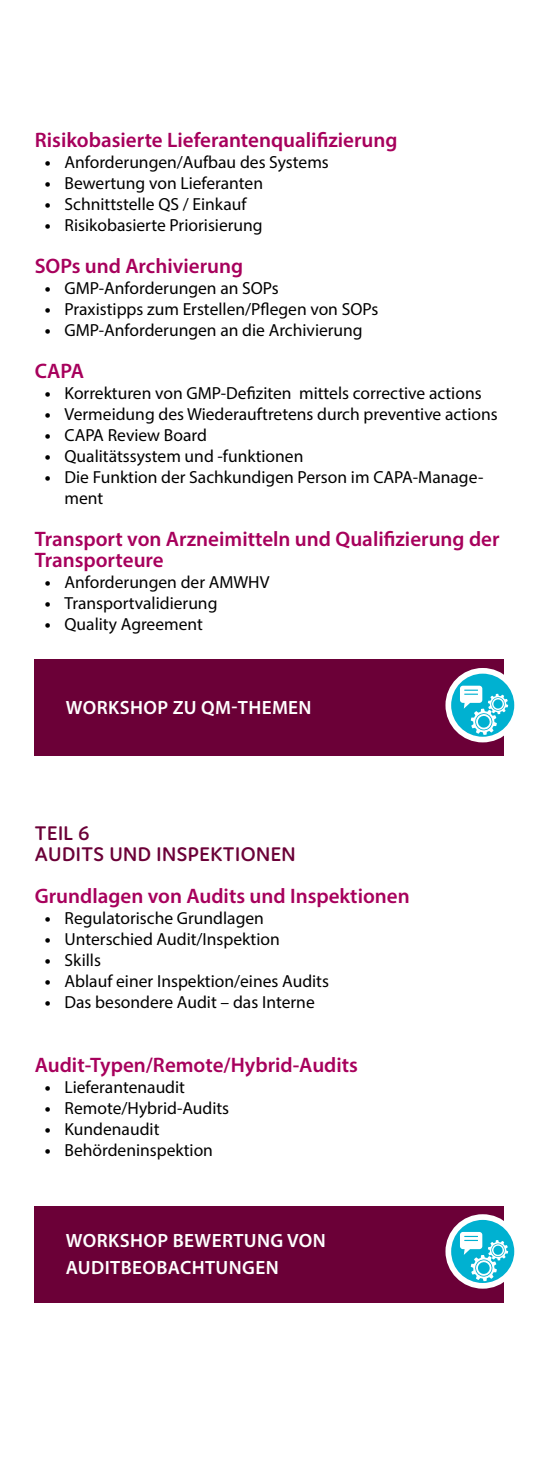
<style>
.page{position:relative;width:546px;height:1474px;background:#fff}
.page>*{position:absolute;margin:0;border:0;box-sizing:border-box;transform-origin:0 0}
.t1{font:600 21px/21px "Myriad Pro";color:#a7005c}
.t2{font:600 21px/21px "Domus";letter-spacing:.025em;color:#6b0037}
.t3{font:600 19.25px/26.2px "Myriad Pro";letter-spacing:.02em;color:#fff}
.t4{font:17.5px/21px "Myriad Pro";color:#000}
.s1{font-weight:700}
</style>
<div class="page">
<div style="left:35px;top:659px;width:469px;height:97px;background:#6b0037"></div>
<svg style="left:448px;top:670px;width:69px;height:69px"></svg>
<div style="left:445px;top:668px;width:75px;height:74px;border:6px solid #fff;border-radius:50%"></div>
<svg style="left:460px;top:685px;width:48px;height:50px;background:#63cfe2"></svg>
<div style="left:35px;top:1205px;width:469px;height:97px;background:#6b0037"></div>
<svg style="left:448px;top:1216px;width:69px;height:69px"></svg>
<div style="left:445px;top:1214px;width:75px;height:74px;border:6px solid #fff;border-radius:50%"></div>
<svg style="left:460px;top:1231px;width:48px;height:50px;background:#62cee2"></svg>
<p class="t1" style="left:35px;top:129px;width:364px">Risikobasierte Lieferantenqualifizierung</p>
<p class="t4" style="left:45px;top:151px;width:286px"><span class="s1">•</span> Anforderungen/Aufbau des Systems</p>
<p class="t4" style="left:45px;top:172px;width:220px"><span class="s1">•</span> Bewertung von Lieferanten</p>
<p class="t4" style="left:45px;top:193px;width:203px"><span class="s1">•</span> Schnittstelle QS / Einkauf</p>
<p class="t4" style="left:45px;top:214px;width:219px"><span class="s1">•</span> Risikobasierte Priorisierung</p>
<p class="t1" style="left:35px;top:255px;width:210px">SOPs und Archivierung</p>
<p class="t4" style="left:45px;top:277px;width:236px"><span class="s1">•</span> GMP-Anforderungen an SOPs</p>
<p class="t4" style="left:45px;top:298px;width:335px"><span class="s1">•</span> Praxistipps zum Erstellen/Pflegen von SOPs</p>
<p class="t4" style="left:45px;top:319px;width:319px"><span class="s1">•</span> GMP-Anforderungen an die Archivierung</p>
<p class="t1" style="left:35px;top:360px;width:51px">CAPA</p>
<p class="t4" style="left:45px;top:382px;width:438px"><span class="s1">•</span> Korrekturen von GMP-Defiziten mittels corrective actions</p>
<p class="t4" style="left:45px;top:403px;width:454px"><span class="s1">•</span> Vermeidung des Wiederauftretens durch preventive actions</p>
<p class="t4" style="left:45px;top:424px;width:164px"><span class="s1">•</span> CAPA Review Board</p>
<p class="t4" style="left:45px;top:445px;width:260px"><span class="s1">•</span> Qualitätssystem und -funktionen</p>
<p class="t4" style="left:64px;top:466px;width:420px;text-indent:-20px"><span class="s1">•</span> Die Funktion der Sachkundigen Person im CAPA-Manage&shy;ment</p>
<p class="t1" style="left:35px;top:528px;width:466px">Transport von Arzneimitteln und Qualifizierung der<br>Transporteure</p>
<p class="t4" style="left:45px;top:571px;width:226px"><span class="s1">•</span> Anforderungen der AMWHV</p>
<p class="t4" style="left:45px;top:592px;width:174px"><span class="s1">•</span> Transportvalidierung</p>
<p class="t4" style="left:45px;top:613px;width:160px"><span class="s1">•</span> Quality Agreement</p>
<p class="t3" style="left:66px;top:693px;width:247px">WORKSHOP ZU QM-THEMEN</p>
<p class="t2" style="left:35px;top:822px;width:262px">TEIL 6<br>AUDITS UND INSPEKTIONEN</p>
<p class="t1" style="left:35px;top:885px;width:376px">Grundlagen von Audits und Inspektionen</p>
<p class="t4" style="left:45px;top:907px;width:221px"><span class="s1">•</span> Regulatorische Grundlagen</p>
<p class="t4" style="left:45px;top:928px;width:236px"><span class="s1">•</span> Unterschied Audit/Inspektion</p>
<p class="t4" style="left:45px;top:949px;width:58px"><span class="s1">•</span> Skills</p>
<p class="t4" style="left:45px;top:970px;width:286px"><span class="s1">•</span> Ablauf einer Inspektion/eines Audits</p>
<p class="t4" style="left:45px;top:991px;width:271px"><span class="s1">•</span> Das besondere Audit – das Interne</p>
<p class="t1" style="left:35px;top:1053px;width:325px">Audit-Typen/Remote/Hybrid-Audits</p>
<p class="t4" style="left:45px;top:1075px;width:142px"><span class="s1">•</span> Lieferantenaudit</p>
<p class="t4" style="left:45px;top:1096px;width:186px"><span class="s1">•</span> Remote/Hybrid-Audits</p>
<p class="t4" style="left:45px;top:1117px;width:116px"><span class="s1">•</span> Kundenaudit</p>
<p class="t4" style="left:45px;top:1138px;width:170px"><span class="s1">•</span> Behördeninspektion</p>
<p class="t3" style="left:66px;top:1227px;width:261px">WORKSHOP BEWERTUNG VON<br>AUDITBEOBACHTUNGEN</p>
</div>
